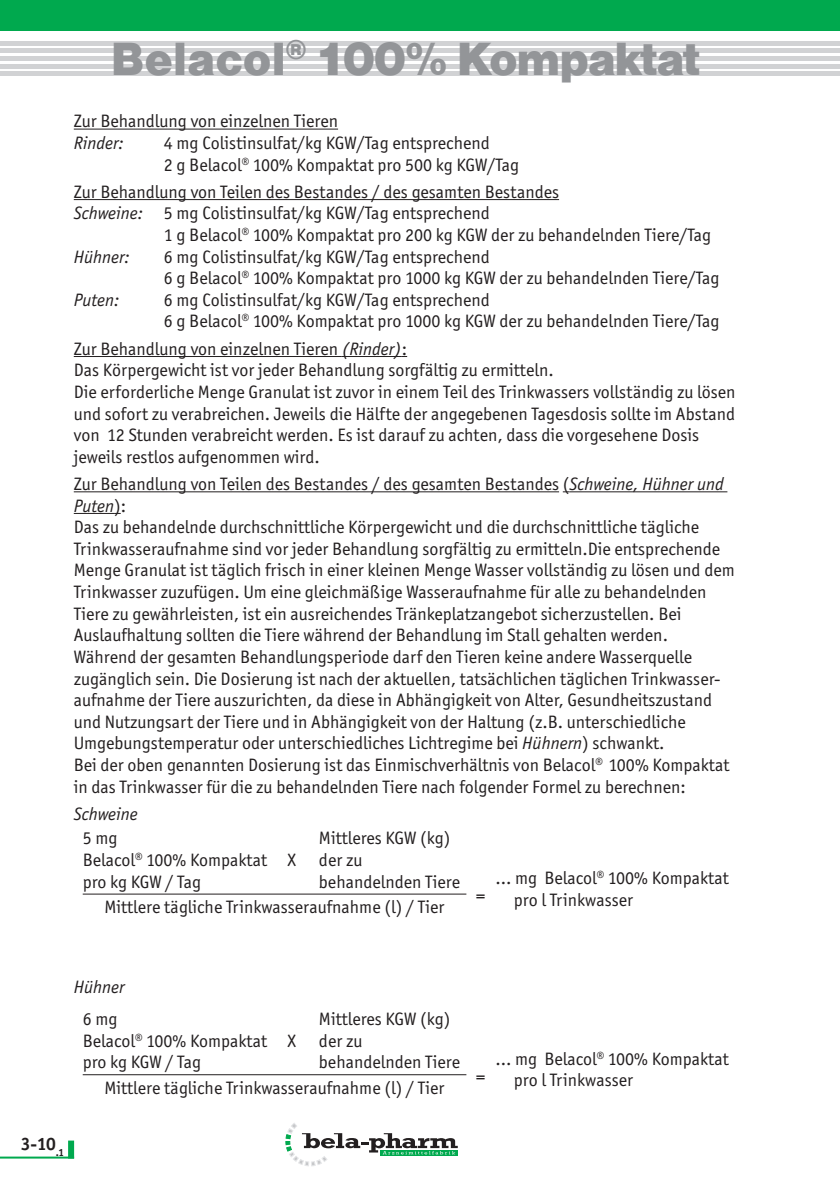
<style>
.page{position:relative;width:840px;height:1191px;background:#fff}
.page>*{position:absolute;margin:0;border:0;box-sizing:border-box;transform-origin:0 0}
.Produktname_2_Seite{font:48px "Nimbus San D Blac";letter-spacing:-.03em;color:#939598}
.Fließtext{font:18px/21.6px "Officina San Itc T";color:#231f20}
.Fließtext-2{font:italic 18px "Officina San Itc T";color:#231f20}
.Ü-Absatz{font:700 18px "Officina San Itc T";color:#231f20}
.s1{font-style:italic}
</style>
<div class="page">
<hr style="left:0;top:41px;width:839px;height:4px;background:#d1d2d4">
<hr style="left:0;top:49px;width:839px;height:4px;background:#d1d2d4">
<hr style="left:0;top:56px;width:839px;height:4px;background:#d1d2d4">
<hr style="left:0;top:64px;width:839px;height:4px;background:#d1d2d4">
<hr style="left:0;top:72px;width:839px;height:4px;background:#d1d2d4">
<div style="left:0;top:0;width:839px;height:31px;background:#00a94e"></div>
<svg style="left:285px;top:1123px;width:172px;height:43px"></svg>
<svg style="left:68px;top:1140px;width:6px;height:16px"></svg>
<hr style="left:0;top:1156px;width:74px;height:2px;background:#00a94e">
<hr style="left:74px;top:129px;width:264px;height:1px;background:#231f20">
<hr style="left:74px;top:199px;width:484px;height:1px;background:#231f20">
<hr style="left:74px;top:356px;width:267px;height:1px;background:#231f20">
<hr style="left:341px;top:356px;width:60px;height:1px;background:#231f20">
<hr style="left:74px;top:491px;width:484px;height:1px;background:#231f20">
<hr style="left:569px;top:491px;width:158px;height:1px;background:#231f20">
<hr style="left:74px;top:513px;width:40px;height:1px;background:#231f20">
<hr style="left:83px;top:893px;width:383px;height:1px;background:#231f20">
<hr style="left:83px;top:1074px;width:383px;height:1px;background:#231f20">
<p class="Produktname_2_Seite" style="left:111px;top:31px;width:591px">Belacol<sup>®</sup> 100% Kompaktat</p>
<p class="Fließtext" style="left:74px;top:110px;width:266px">Zur Behandlung von einzelnen Tieren</p>
<p class="Fließtext-2" style="left:74px;top:133px;width:51px">Rinder:</p>
<p class="Fließtext" style="left:164px;top:132px;width:327px">4 mg Colistinsulfat/kg KGW/Tag entsprechend</p>
<p class="Fließtext" style="left:164px;top:153px;width:356px">2 g Belacol<sup>®</sup> 100% Kompaktat pro 500 kg KGW/Tag</p>
<p class="Fließtext" style="left:74px;top:181px;width:486px">Zur Behandlung von Teilen des Bestandes / des gesamten Bestandes</p>
<p class="Fließtext" style="left:74px;top:202px;width:417px"><span class="s1">Schweine:</span> 5 mg Colistinsulfat/kg KGW/Tag entsprechend</p>
<p class="Fließtext" style="left:164px;top:224px;width:548px">1 g Belacol<sup>®</sup> 100% Kompaktat pro 200 kg KGW der zu behandelnden Tiere/Tag</p>
<p class="Fließtext-2" style="left:74px;top:246px;width:57px">Hühner:</p>
<p class="Fließtext" style="left:164px;top:246px;width:327px">6 mg Colistinsulfat/kg KGW/Tag entsprechend</p>
<p class="Fließtext" style="left:164px;top:267px;width:557px">6 g Belacol<sup>®</sup> 100% Kompaktat pro 1000 kg KGW der zu behandelnden Tiere/Tag</p>
<p class="Fließtext-2" style="left:74px;top:290px;width:47px">Puten:</p>
<p class="Fließtext" style="left:164px;top:289px;width:327px">6 mg Colistinsulfat/kg KGW/Tag entsprechend</p>
<p class="Fließtext" style="left:164px;top:310px;width:557px">6 g Belacol<sup>®</sup> 100% Kompaktat pro 1000 kg KGW der zu behandelnden Tiere/Tag</p>
<p class="Fließtext" style="left:74px;top:338px;width:335px">Zur Behandlung von einzelnen Tieren <span class="s1">(Rinder)</span>:</p>
<p class="Fließtext" style="left:74px;top:359px;width:481px">Das Körpergewicht ist vor jeder Behandlung sorgfältig zu ermitteln.</p>
<p class="Fließtext" style="left:74px;top:381px;width:663px">Die erforderliche Menge Granulat ist zuvor in einem Teil des Trinkwassers vollständig zu lösen und sofort zu verabreichen. Jeweils die Hälfte der angegebenen Tagesdosis sollte im Abstand von 12 Stunden verabreicht werden. Es ist darauf zu achten, dass die vorgesehene Dosis jeweils restlos aufgenommen wird.</p>
<p class="Fließtext" style="left:74px;top:473px;width:662px">Zur Behandlung von Teilen des Bestandes / des gesamten Bestandes (<span class="s1">Schweine, Hühner und Puten</span>):<br>Das zu behandelnde durchschnittliche Körpergewicht und die durchschnittliche tägliche Trinkwasseraufnahme sind vor jeder Behandlung sorgfältig zu ermitteln.Die entsprechende Menge Granulat ist täglich frisch in einer kleinen Menge Wasser vollständig zu lösen und dem Trinkwasser zuzufügen. Um eine gleichmäßige Wasseraufnahme für alle zu behandelnden Tiere zu gewährleisten, ist ein ausreichendes Tränkeplatzangebot sicherzustellen. Bei Auslaufhaltung sollten die Tiere während der Behandlung im Stall gehalten werden.</p>
<p class="Fließtext" style="left:74px;top:646px;width:657px">Während der gesamten Behandlungsperiode darf den Tieren keine andere Wasserquelle zugänglich sein. Die Dosierung ist nach der aktuellen, tatsächlichen täglichen Trinkwasser&shy;aufnahme der Tiere auszurichten, da diese in Abhängigkeit von Alter, Gesundheitszustand und Nutzungsart der Tiere und in Abhängigkeit von der Haltung (z.B. unterschiedliche Umgebungstemperatur oder unterschiedliches Lichtregime bei <span class="s1">Hühnern</span>) schwankt.<br>Bei der oben genannten Dosierung ist das Einmischverhältnis von Belacol<sup>®</sup> 100% Kompaktat in das Trinkwasser für die zu behandelnden Tiere nach folgender Formel zu berechnen:</p>
<p class="Fließtext-2" style="left:74px;top:803px;width:66px">Schweine</p>
<p class="Fließtext" style="left:83px;top:827px;width:36px">5 mg</p>
<p class="Fließtext" style="left:319px;top:827px;width:133px">Mittleres KGW (kg)</p>
<p class="Fließtext" style="left:83px;top:849px;width:186px">Belacol<sup>®</sup> 100% Kompaktat</p>
<p class="Fließtext" style="left:319px;top:849px;width:45px">der zu</p>
<p class="Fließtext" style="left:83px;top:870px;width:120px">pro kg KGW / Tag</p>
<p class="Fließtext" style="left:319px;top:870px;width:142px">behandelnden Tiere</p>
<p class="Fließtext" style="left:104px;top:896px;width:341px">Mittlere tägliche Trinkwasseraufnahme (l) / Tier</p>
<p class="Fließtext" style="left:476px;top:884px;width:10px">=</p>
<p class="Fließtext" style="left:513px;top:867px;width:216px;text-indent:-19px">... mg Belacol<sup>®</sup> 100% Kompaktat pro l Trinkwasser</p>
<p class="Fließtext-2" style="left:74px;top:976px;width:52px">Hühner</p>
<p class="Fließtext" style="left:83px;top:1008px;width:36px">6 mg</p>
<p class="Fließtext" style="left:319px;top:1008px;width:133px">Mittleres KGW (kg)</p>
<p class="Fließtext" style="left:83px;top:1029px;width:186px">Belacol<sup>®</sup> 100% Kompaktat</p>
<p class="Fließtext" style="left:319px;top:1029px;width:45px">der zu</p>
<p class="Fließtext" style="left:83px;top:1051px;width:120px">pro kg KGW / Tag</p>
<p class="Fließtext" style="left:319px;top:1051px;width:142px">behandelnden Tiere</p>
<p class="Fließtext" style="left:104px;top:1076px;width:341px">Mittlere tägliche Trinkwasseraufnahme (l) / Tier</p>
<p class="Ü-Absatz" style="left:21px;top:1132px;width:45px">3-10<sub>.1</sub></p>
<p class="Fließtext" style="left:476px;top:1064px;width:10px">=</p>
<p class="Fließtext" style="left:513px;top:1047px;width:216px;text-indent:-19px">... mg Belacol<sup>®</sup> 100% Kompaktat pro l Trinkwasser</p>
</div>
